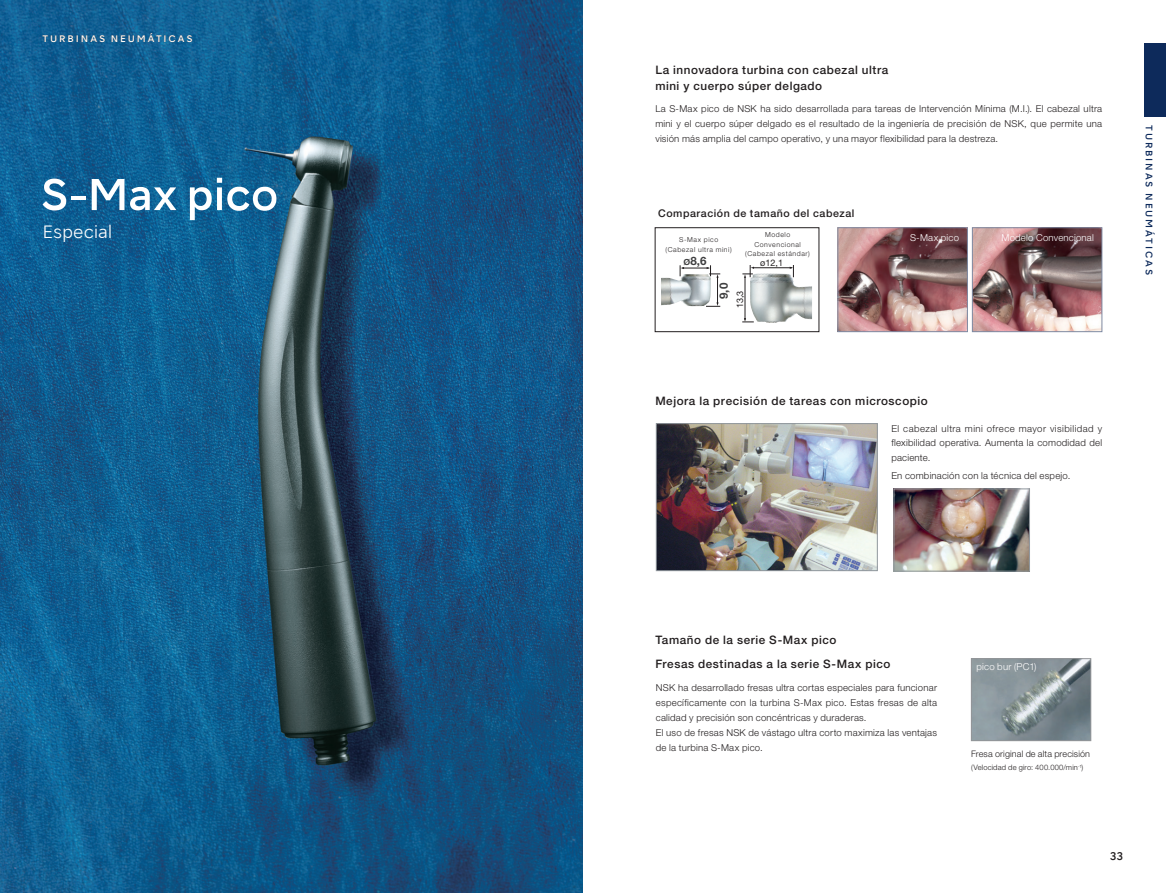
<style>
.page{position:relative;width:1166px;height:893px;background:#fff}
.page>*{position:absolute;margin:0;border:0;box-sizing:border-box;transform-origin:0 0}
.t1{font:300 16.95px "NSKTSRE";letter-spacing:-.01em;color:#fff}
.t2{font:500 11.7px/15.9px "Helvetica Neue";letter-spacing:.045em;color:#231f20}
.t3{font:700 11.55px "Helvetica Neue";color:#3e3e3f}
.t4{font:500 10.65px "Helvetica Neue";letter-spacing:.05em;color:#231f20}
.t5{font:500 10.65px "NSKTSRE";color:#231f20}
.t6{font:300 9.6px/14.9px "Helvetica Neue";letter-spacing:.02em;color:#231f20;text-align:justify}
.t7{font:300 9.6px "Helvetica Neue";letter-spacing:.02em;color:#fff}
.t8{font:9.15px "Helvetica Neue";color:#231f20}
.t9{font:300 9px "Helvetica Neue";letter-spacing:.015em;color:#231f20}
.t10{font:500 9px "NSKTSRE";letter-spacing:.21em;color:#0d2a5b}
.t11{font:500 9px "NSKTSRE";letter-spacing:.21em;color:#fff}
.t12{font:300 7.5px "Helvetica Neue";letter-spacing:.025em;color:#231f20}
.t13{font:300 6.9px/9.6px "Helvetica Neue";letter-spacing:.085em;color:#231f20;text-align:center}
.s1{font-weight:500}
</style>
<div class="page">
<img style="left:0;top:0;width:583px;height:893px">
<svg style="left:43px;top:179px;width:23px;height:31px"></svg>
<hr style="left:71px;top:196px;width:14px;height:4px;background:#fff">
<svg style="left:92px;top:179px;width:32px;height:31px"></svg>
<svg style="left:130px;top:187px;width:46px;height:23px"></svg>
<svg style="left:190px;top:178px;width:86px;height:42px"></svg>
<img style="left:839px;top:229px;width:126px;height:101px">
<div style="left:837px;top:227px;width:130px;height:105px;border:1px solid #7f8ba3"></div>
<img style="left:973px;top:229px;width:126px;height:101px">
<div style="left:971px;top:227px;width:130px;height:105px;border:1px solid #7f8ba3"></div>
<img style="left:657px;top:425px;width:218px;height:144px">
<div style="left:655px;top:423px;width:222px;height:148px;border:1px solid #90979d"></div>
<img style="left:895px;top:491px;width:132px;height:78px">
<div style="left:893px;top:489px;width:136px;height:82px;border:1px solid #90979d"></div>
<img style="left:972px;top:660px;width:116px;height:79px">
<div style="left:970px;top:658px;width:120px;height:83px;border:1px solid #939598"></div>
<img style="left:661px;top:277px;width:18px;height:29px">
<img style="left:750px;top:274px;width:61px;height:49px">
<svg style="left:679px;top:265px;width:41px;height:42px"></svg>
<hr style="left:744px;top:277px;width:1px;height:43px;background:#231f20">
<svg style="left:742px;top:318px;width:11px;height:5px"></svg>
<hr style="left:753px;top:267px;width:38px;height:1px;background:#231f20">
<svg style="left:742px;top:265px;width:11px;height:13px"></svg>
<svg style="left:789px;top:265px;width:5px;height:12px"></svg>
<div style="left:654px;top:227px;width:165px;height:105px;border:1px solid #231f20"></div>
<div style="left:1144px;top:44px;width:21px;height:73px;background:#0d2a5b"></div>
<p class="t11" style="left:43px;top:33px;width:152px">TURBINAS NEUMÁTICAS</p>
<h1 class="t1" style="left:43px;top:220px;width:71px">Especial</h1>
<p class="t2" style="left:655px;top:62px;width:234px">La innovadora turbina con cabezal ultra mini y cuerpo súper delgado</p>
<p class="t6" style="left:655px;top:101px;width:448px">La S-Max pico de NSK ha sido desarrollada para tareas de Intervención Mínima (M.I.). El cabezal ultra mini y el cuerpo súper delgado es el resultado de la ingeniería de precisión de NSK, que permite una visión más amplia del campo operativo, y una mayor flexibilidad para la destreza.</p>
<p class="t4" style="left:658px;top:207px;width:198px">Comparación de tamaño del cabezal</p>
<p class="t13" style="left:665px;top:235px;width:68px">S-Max pico (Cabezal ultra mini)</p>
<p class="t3" style="left:683px;top:254px;width:24px"><span class="s1">ø</span>8,6</p>
<p class="t13" style="left:745px;top:230px;width:66px">Modelo<br>Convencional (Cabezal estándar)</p>
<p class="t8" style="left:760px;top:257px;width:24px">ø12,1</p>
<p class="t3" style="left:716px;top:299px;width:18px;rotate:-90deg">9,0</p>
<p class="t8" style="left:734px;top:308px;width:19px;rotate:-90deg">13,3</p>
<p class="t7" style="left:909px;top:232px;width:51px">S-Max pico</p>
<p class="t7" style="left:1001px;top:232px;width:94px">Modelo Convencional</p>
<p class="t2" style="left:655px;top:393px;width:274px">Mejora la precisión de tareas con microscopio</p>
<p class="t6" style="left:891px;top:420px;width:212px">El cabezal ultra mini ofrece mayor visibilidad y flexibilidad operativa. Aumenta la comodidad del paciente.</p>
<p class="t6" style="left:891px;top:468px;width:180px">En combinación con la técnica del espejo.</p>
<p class="t10" style="left:1154px;top:125px;width:152px;rotate:90deg">TURBINAS NEUMÁTICAS</p>
<p class="t2" style="left:655px;top:632px;width:183px">Tamaño de la serie S-Max pico</p>
<p class="t6" style="left:655px;top:680px;width:282px;text-align:left">NSK ha desarrollado fresas ultra cortas especiales para funcionar específicamente con la turbina S-Max pico. Estas fresas de alta calidad y precisión son concéntricas y duraderas.<br>El uso de fresas NSK de vástago ultra corto maximiza las ventajas de la turbina S-Max pico.</p>
<p class="t2" style="left:655px;top:656px;width:236px">Fresas destinadas a la serie S-Max pico</p>
<p class="t7" style="left:976px;top:660px;width:62px">pico bur (PC1)</p>
<p class="t9" style="left:970px;top:748px;width:120px">Fresa original de alta precisión</p>
<p class="t12" style="left:970px;top:763px;width:114px">(Velocidad de giro: 400.000/min<sup>-1</sup>)</p>
<p class="t5" style="left:1109px;top:849px;width:15px">33</p>
</div>
